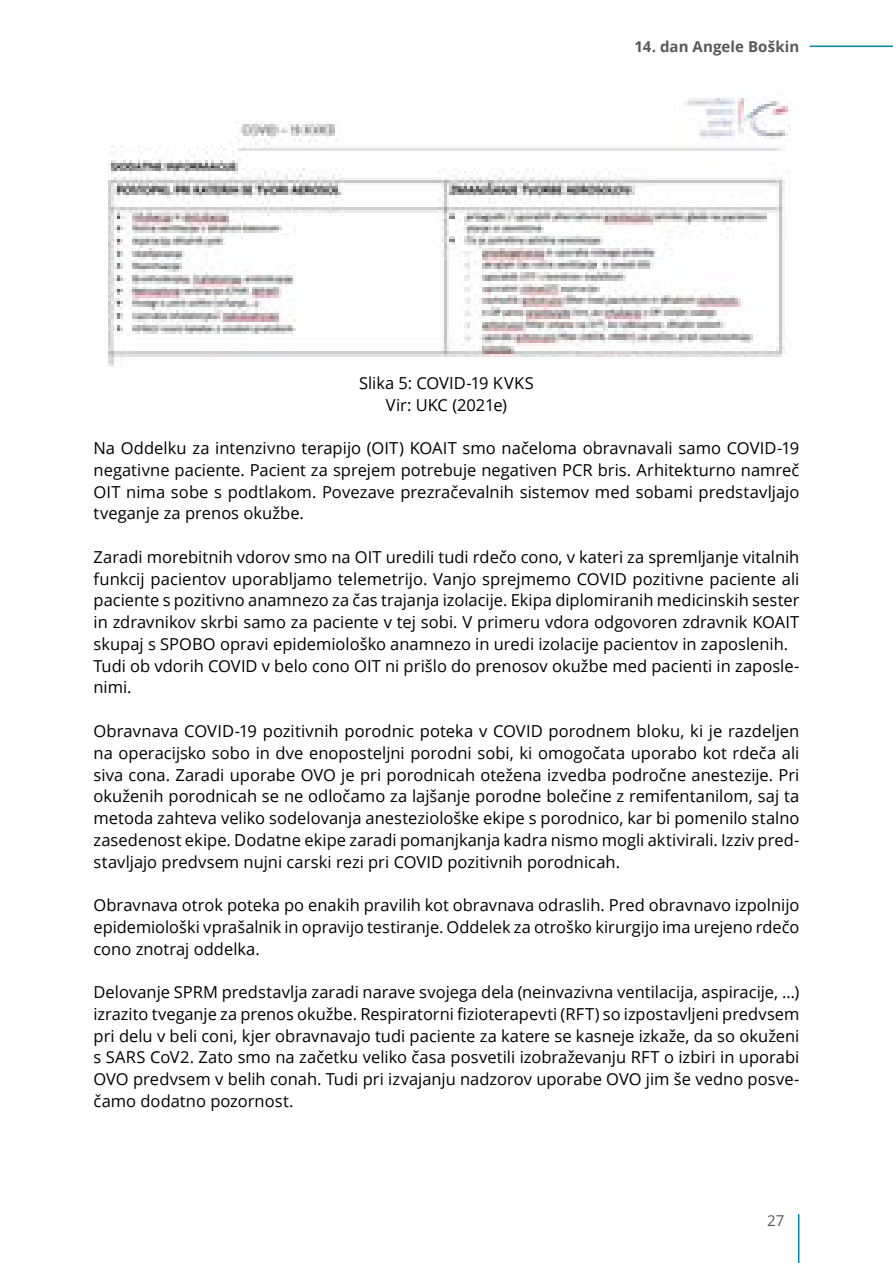
<style>
.page{position:relative;width:893px;height:1263px;background:#fff}
.page>*{position:absolute;margin:0;border:0;box-sizing:border-box;transform-origin:0 0}
.t1{font:16.5px/21.8px "Open Sans";color:#000;text-align:justify}
.t2{font:700 15px "Open Sans";letter-spacing:.005em;color:#58595b}
.t3{font:15px "Open Sans";color:#58595b}
</style>
<div class="page">
<hr style="left:810px;top:46px;width:83px;height:1px;background:#0084a9">
<hr style="left:798px;top:1214px;width:1px;height:49px;background:#0084a9">
<img style="left:108px;top:98px;width:683px;height:268px">
<p class="t2" style="left:635px;top:36px;width:166px">14. dan Angele Boškin</p>
<p class="t1" style="left:359px;top:372px;width:176px;text-align:center">Slika 5: COVID-19 KVKS<br>Vir: UKC (2021e)</p>
<p class="t1" style="left:94px;top:437px;width:707px">Na Oddelku za intenzivno terapijo (OIT) KOAIT smo načeloma obravnavali samo COVID-19 negativne paciente. Pacient za sprejem potrebuje negativen PCR bris. Arhitekturno namreč OIT nima sobe s podtlakom. Povezave prezračevalnih sistemov med sobami predstavljajo tveganje za prenos okužbe.</p>
<p class="t1" style="left:94px;top:546px;width:707px;text-align:left">Zaradi morebitnih vdorov smo na OIT uredili tudi rdečo cono, v kateri za spremljanje vitalnih funkcij pacientov uporabljamo telemetrijo. Vanjo sprejmemo COVID pozitivne paciente ali paciente s pozitivno anamnezo za čas trajanja izolacije. Ekipa diplomiranih medicinskih sester in zdravnikov skrbi samo za paciente v tej sobi. V primeru vdora odgovoren zdravnik KOAIT skupaj s SPOBO opravi epidemiološko anamnezo in uredi izolacije pacientov in zaposlenih.<br>Tudi ob vdorih COVID v belo cono OIT ni prišlo do prenosov okužbe med pacienti in zaposle&shy;nimi.</p>
<p class="t1" style="left:94px;top:720px;width:707px">Obravnava COVID-19 pozitivnih porodnic poteka v COVID porodnem bloku, ki je razdeljen na operacijsko sobo in dve enoposteljni porodni sobi, ki omogočata uporabo kot rdeča ali siva cona. Zaradi uporabe OVO je pri porodnicah otežena izvedba področne anestezije. Pri okuženih porodnicah se ne odločamo za lajšanje porodne bolečine z remifentanilom, saj ta metoda zahteva veliko sodelovanja anesteziološke ekipe s porodnico, kar bi pomenilo stalno zasedenost ekipe. Dodatne ekipe zaradi pomanjkanja kadra nismo mogli aktivirali. Izziv pred&shy;stavljajo predvsem nujni carski rezi pri COVID pozitivnih porodnicah.</p>
<p class="t1" style="left:94px;top:894px;width:707px">Obravnava otrok poteka po enakih pravilih kot obravnava odraslih. Pred obravnavo izpolnijo epidemiološki vprašalnik in opravijo testiranje. Oddelek za otroško kirurgijo ima urejeno rdečo cono znotraj oddelka.</p>
<p class="t1" style="left:94px;top:981px;width:707px">Delovanje SPRM predstavlja zaradi narave svojega dela (neinvazivna ventilacija, aspiracije, …) izrazito tveganje za prenos okužbe. Respiratorni fizioterapevti (RFT) so izpostavljeni predvsem pri delu v beli coni, kjer obravnavajo tudi paciente za katere se kasneje izkaže, da so okuženi s SARS CoV2. Zato smo na začetku veliko časa posvetili izobraževanju RFT o izbiri in uporabi OVO predvsem v belih conah. Tudi pri izvajanju nadzorov uporabe OVO jim še vedno posve&shy;čamo dodatno pozornost.</p>
<p class="t3" style="left:767px;top:1210px;width:19px">27</p>
</div>
